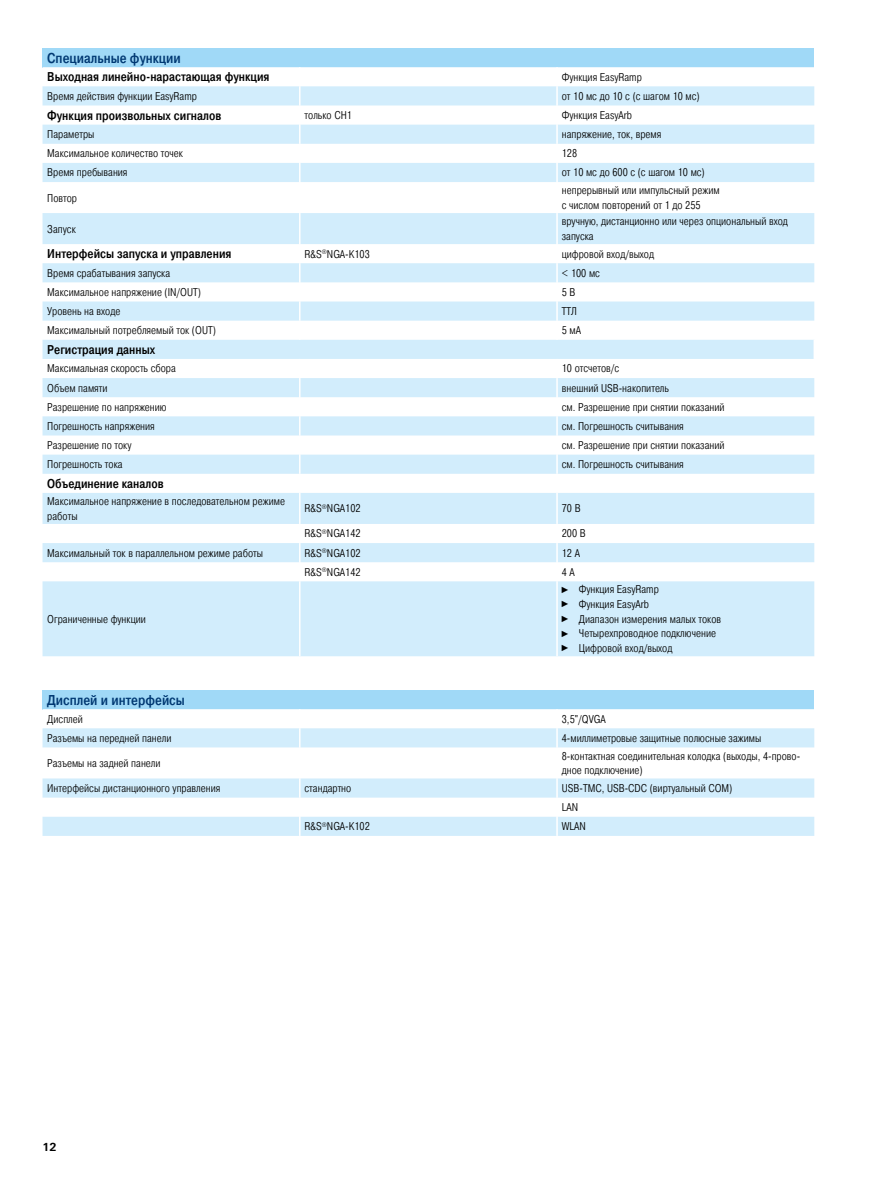
<style>
.page{position:relative;width:893px;height:1191px;background:#fff}
.page>*{position:absolute;margin:0;border:0;box-sizing:border-box;transform-origin:0 0}
.t1{font:500 14.25px "Pragmatica Cond";color:#003872}
.t2{font:500 12.75px "Pragmatica Cond";color:#000}
.t3{font:300 11.25px/14.7px "Pragmatica Cond";color:#000}
.t4{font:700 11.25px "Linotype Univers 630";color:#000}
.s1{font-family:"Arial Narrow";font-weight:400;font-size:9px}
</style>
<div class="page">
<div style="left:43px;top:48px;width:771px;height:19px;background:#a0d9f7"></div>
<svg style="left:43px;top:86px;width:771px;height:570px;fill:#d2edfc"></svg>
<svg style="left:299px;top:67px;width:2px;height:38px"></svg>
<svg style="left:556px;top:86px;width:2px;height:19px"></svg>
<hr style="left:299px;top:105px;width:2px;height:20px;background:#fff">
<hr style="left:556px;top:105px;width:2px;height:20px;background:#fff">
<svg style="left:299px;top:125px;width:2px;height:57px"></svg>
<svg style="left:556px;top:125px;width:2px;height:57px"></svg>
<hr style="left:299px;top:182px;width:2px;height:31px;background:#fff">
<hr style="left:556px;top:182px;width:2px;height:31px;background:#fff">
<hr style="left:299px;top:213px;width:2px;height:31px;background:#fff">
<hr style="left:556px;top:213px;width:2px;height:31px;background:#fff">
<svg style="left:299px;top:244px;width:2px;height:57px"></svg>
<svg style="left:556px;top:244px;width:2px;height:57px"></svg>
<hr style="left:299px;top:301px;width:2px;height:20px;background:#fff">
<hr style="left:556px;top:301px;width:2px;height:20px;background:#fff">
<svg style="left:299px;top:321px;width:2px;height:19px"></svg>
<svg style="left:556px;top:321px;width:2px;height:19px"></svg>
<svg style="left:299px;top:359px;width:2px;height:95px"></svg>
<svg style="left:556px;top:359px;width:2px;height:95px"></svg>
<hr style="left:299px;top:454px;width:2px;height:20px;background:#fff">
<hr style="left:556px;top:454px;width:2px;height:20px;background:#fff">
<hr style="left:299px;top:493px;width:2px;height:31px;background:#fff">
<hr style="left:556px;top:493px;width:2px;height:31px;background:#fff">
<svg style="left:299px;top:524px;width:2px;height:57px"></svg>
<svg style="left:556px;top:524px;width:2px;height:57px"></svg>
<hr style="left:299px;top:581px;width:2px;height:75px;background:#fff">
<hr style="left:556px;top:581px;width:2px;height:75px;background:#fff">
<div style="left:43px;top:690px;width:771px;height:19px;background:#a0d9f7"></div>
<svg style="left:43px;top:709px;width:771px;height:1px"></svg>
<svg style="left:43px;top:728px;width:771px;height:108px;fill:#d4edfc"></svg>
<svg style="left:299px;top:709px;width:2px;height:38px"></svg>
<svg style="left:556px;top:709px;width:2px;height:38px"></svg>
<hr style="left:299px;top:747px;width:2px;height:31px;background:#fff">
<hr style="left:556px;top:747px;width:2px;height:31px;background:#fff">
<svg style="left:299px;top:778px;width:2px;height:38px"></svg>
<svg style="left:556px;top:778px;width:2px;height:38px"></svg>
<hr style="left:299px;top:816px;width:2px;height:20px;background:#fff">
<hr style="left:556px;top:816px;width:2px;height:20px;background:#fff">
<p class="t1" style="left:47px;top:49px;width:135px">Специальные функции</p>
<p class="t2" style="left:47px;top:69px;width:224px">Выходная линейно-нарастающая функция</p>
<p class="t3" style="left:562px;top:70px;width:82px">Функция EasyRamp</p>
<p class="t3" style="left:47px;top:89px;width:151px">Время действия функции EasyRamp</p>
<p class="t3" style="left:562px;top:89px;width:139px">от 10 мс до 10 с (с шагом 10 мс)</p>
<p class="t2" style="left:47px;top:108px;width:175px">Функция произвольных сигналов</p>
<p class="t3" style="left:305px;top:108px;width:49px">только CH1</p>
<p class="t3" style="left:562px;top:108px;width:72px">Функция EasyArb</p>
<p class="t3" style="left:47px;top:127px;width:49px">Параметры</p>
<p class="t3" style="left:562px;top:127px;width:101px">напряжение, ток, время</p>
<p class="t3" style="left:47px;top:146px;width:137px">Максимальное количество точек</p>
<p class="t3" style="left:562px;top:146px;width:17px">128</p>
<p class="t3" style="left:47px;top:165px;width:82px">Время пребывания</p>
<p class="t3" style="left:562px;top:165px;width:144px">от 10 мс до 600 с (с шагом 10 мс)</p>
<p class="t3" style="left:47px;top:190px;width:31px">Повтор</p>
<p class="t3" style="left:562px;top:183px;width:159px">непрерывный или импульсный режим с числом повторений от 1 до 255</p>
<p class="t3" style="left:47px;top:221px;width:30px">Запуск</p>
<p class="t3" style="left:562px;top:214px;width:228px">вручную, дистанционно или через опциональный вход запуска</p>
<p class="t2" style="left:47px;top:246px;width:186px">Интерфейсы запуска и управления</p>
<p class="t3" style="left:305px;top:246px;width:67px">R&amp;S<sup>®</sup>NGA-K103</p>
<p class="t3" style="left:562px;top:246px;width:94px">цифровой вход/выход</p>
<p class="t3" style="left:47px;top:266px;width:124px">Время срабатывания запуска</p>
<p class="t3" style="left:562px;top:266px;width:40px">&lt; 100 мс</p>
<p class="t3" style="left:47px;top:285px;width:155px">Максимальное напряжение (IN/OUT)</p>
<p class="t3" style="left:562px;top:285px;width:15px">5В</p>
<p class="t3" style="left:47px;top:304px;width:75px">Уровень на входе</p>
<p class="t3" style="left:562px;top:304px;width:17px">ТТЛ</p>
<p class="t3" style="left:47px;top:323px;width:170px">Максимальный потребляемый ток (OUT)</p>
<p class="t3" style="left:562px;top:323px;width:21px">5 мА</p>
<p class="t2" style="left:47px;top:342px;width:109px">Регистрация данных</p>
<p class="t3" style="left:47px;top:361px;width:130px">Максимальная скорость сбора</p>
<p class="t3" style="left:562px;top:361px;width:59px">10 отсчетов/с</p>
<p class="t3" style="left:47px;top:380px;width:62px">Объем памяти</p>
<p class="t3" style="left:562px;top:380px;width:109px">внешний USB-накопитель</p>
<p class="t3" style="left:47px;top:400px;width:121px">Разрешение по напряжению</p>
<p class="t3" style="left:562px;top:400px;width:164px">см. Разрешение при снятии показаний</p>
<p class="t3" style="left:47px;top:419px;width:109px">Погрешность напряжения</p>
<p class="t3" style="left:562px;top:419px;width:124px">см. Погрешность считывания</p>
<p class="t3" style="left:47px;top:438px;width:86px">Разрешение по току</p>
<p class="t3" style="left:562px;top:438px;width:164px">см. Разрешение при снятии показаний</p>
<p class="t3" style="left:47px;top:457px;width:77px">Погрешность тока</p>
<p class="t3" style="left:562px;top:457px;width:124px">см. Погрешность считывания</p>
<p class="t2" style="left:47px;top:476px;width:118px">Объединение каналов</p>
<p class="t3" style="left:47px;top:494px;width:239px">Максимальное напряжение в последовательном режиме работы</p>
<p class="t3" style="left:305px;top:501px;width:58px">R&amp;S<sup>®</sup>NGA102</p>
<p class="t3" style="left:562px;top:501px;width:20px">70 В</p>
<p class="t3" style="left:305px;top:526px;width:58px">R&amp;S<sup>®</sup>NGA142</p>
<p class="t3" style="left:562px;top:526px;width:25px">200 В</p>
<p class="t3" style="left:47px;top:545px;width:217px">Максимальный ток в параллельном режиме работы</p>
<p class="t3" style="left:305px;top:545px;width:58px">R&amp;S<sup>®</sup>NGA102</p>
<p class="t3" style="left:562px;top:545px;width:20px">12 A</p>
<p class="t3" style="left:305px;top:564px;width:58px">R&amp;S<sup>®</sup>NGA142</p>
<p class="t3" style="left:562px;top:564px;width:15px">4А</p>
<p class="t3" style="left:47px;top:611px;width:100px">Ограниченные функции</p>
<p class="t3" style="left:562px;top:582px;width:161px"><span class="s1">►</span> Функция EasyRamp<br><span class="s1">►</span> Функция EasyArb<br><span class="s1">►</span> Диапазон измерения малых токов <span class="s1">►</span> Четырехпроводное подключение <span class="s1">►</span> Цифровой вход/выход</p>
<p class="t1" style="left:47px;top:691px;width:139px">Дисплей и интерфейсы</p>
<p class="t3" style="left:47px;top:711px;width:37px">Дисплей</p>
<p class="t3" style="left:562px;top:711px;width:45px">3,5"/QVGA</p>
<p class="t3" style="left:47px;top:730px;width:126px">Разъемы на передней панели</p>
<p class="t3" style="left:562px;top:730px;width:201px">4-миллиметровые защитные полюсные зажимы</p>
<p class="t3" style="left:47px;top:756px;width:115px">Разъемы на задней панели</p>
<p class="t3" style="left:562px;top:748px;width:240px">8-контактная соединительная колодка (выходы, 4-прово&shy;дное подключение)</p>
<p class="t3" style="left:47px;top:781px;width:175px">Интерфейсы дистанционного управления</p>
<p class="t3" style="left:305px;top:781px;width:48px">стандартно</p>
<p class="t3" style="left:562px;top:778px;width:172px;line-height:19.2px">USB-TMC, USB-CDC (виртуальный COM)<br>LAN</p>
<p class="t3" style="left:305px;top:819px;width:67px">R&amp;S<sup>®</sup>NGA-K102</p>
<p class="t3" style="left:562px;top:819px;width:25px">WLAN</p>
<p class="t4" style="left:43px;top:1139px;width:16px">12</p>
</div>
